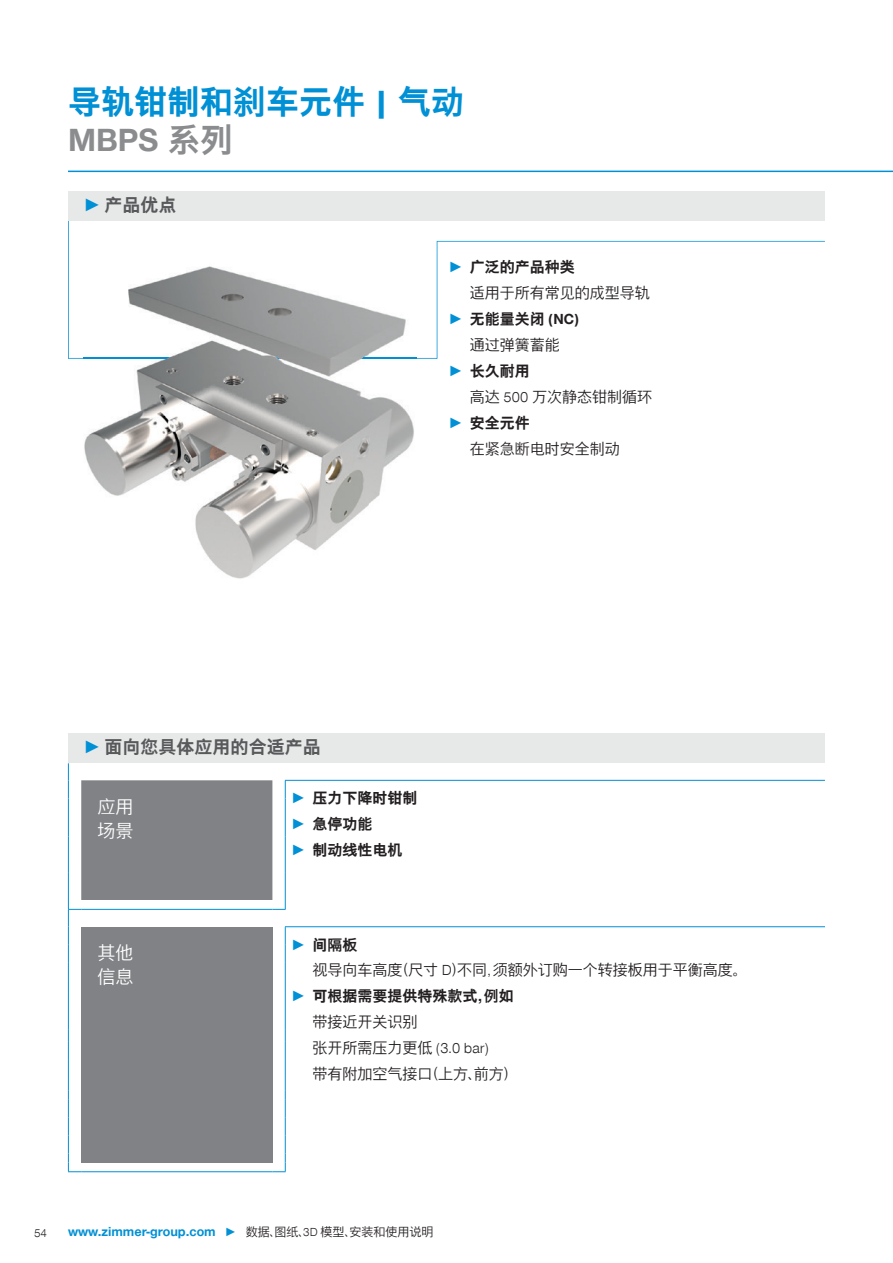
<style>
.page{position:relative;width:893px;height:1263px;background:#fff}
.page>*{position:absolute;margin:0;border:0;box-sizing:border-box;transform-origin:0 0}
.t1{font:700 33px "Zimmer Group Sans Global";color:#0090d5}
.t2{font:700 33px "Zimmer Group Sans Global";color:#8a8c8e}
.t3{font:700 18px "Zimmer Group Sans Global";color:#58595b}
.t4{font:300 18px/24px "Zimmer Group Sans Global";color:#fff}
.t5{font:300 15px "Zimmer Group Sans Global";color:#231f20}
.t6{font:700 15px/25.8px "Zimmer Group Sans Global";color:#231f20}
.t7{font:700 13.5px "Zimmer Group Sans Global";color:#0090d5}
.t8{font:300 12px "Zimmer Group Sans Global";color:#231f20}
.s1{font-family:"Zimmer Group Sans";color:#0090d5}
.s2{font-weight:300;font-size:12px}
.s3{font-weight:300;font-size:12px;color:#231f20}
</style>
<div class="page">
<svg style="left:68px;top:221px;width:757px;height:138px"></svg>
<img style="left:83px;top:262px;width:333px;height:317px">
<img style="left:83px;top:358px;width:333px;height:1px">
<hr style="left:68px;top:171px;width:825px;height:1px;background:#0090d5">
<div style="left:68px;top:191px;width:757px;height:30px;background:#e7e8e8"></div>
<div style="left:68px;top:733px;width:757px;height:30px;background:#e7e8e8"></div>
<hr style="left:285px;top:780px;width:540px;height:1px;background:#0090d5">
<div style="left:81px;top:927px;width:191px;height:235px;background:#808285"></div>
<hr style="left:68px;top:993px;width:1px;height:36px;background:#0090d5">
<svg style="left:68px;top:1029px;width:13px;height:143px"></svg>
<hr style="left:81px;top:1171px;width:191px;height:1px;background:#0090d5">
<hr style="left:285px;top:926px;width:540px;height:1px;background:#0090d5">
<svg style="left:68px;top:763px;width:218px;height:230px"></svg>
<hr style="left:285px;top:993px;width:1px;height:36px;background:#0090d5">
<svg style="left:272px;top:1029px;width:14px;height:143px"></svg>
<h1 class="t1" style="left:68px;top:83px;width:398px">导轨钳制和刹车元件 | 气动</h1>
<h1 class="t2" style="left:68px;top:120px;width:167px">MBPS 系列</h1>
<p class="t3" style="left:83px;top:194px;width:95px"><span class="s1">►</span> 产品优点</p>
<p class="t6" style="left:449px;top:254px;width:128px"><span class="s1">►</span> 广泛的产品种类</p>
<p class="t5" style="left:470px;top:284px;width:181px">适用于所有常见的成型导轨</p>
<p class="t6" style="left:449px;top:306px;width:132px"><span class="s1">►</span> 无能量关闭 (NC)</p>
<p class="t5" style="left:470px;top:336px;width:91px">通过弹簧蓄能</p>
<p class="t6" style="left:449px;top:358px;width:83px"><span class="s1">►</span> 长久耐用</p>
<p class="t5" style="left:470px;top:388px;width:184px">高达 500 万次静态钳制循环</p>
<p class="t6" style="left:449px;top:410px;width:83px"><span class="s1">►</span> 安全元件</p>
<p class="t5" style="left:470px;top:440px;width:151px">在紧急断电时安全制动</p>
<p class="t3" style="left:83px;top:737px;width:239px"><span class="s1">►</span> 面向您具体应用的合适产品</p>
<p class="t4" style="left:97px;top:794px;width:37px">应用场景</p>
<p class="t6" style="left:291px;top:785px;width:128px"><span class="s1">►</span> 压力下降时钳制<span class="s1">►</span> 急停功能<br><span class="s1">►</span> 制动线性电机</p>
<p class="t4" style="left:97px;top:941px;width:37px">其他信息</p>
<p class="t6" style="left:291px;top:931px;width:68px"><span class="s1">►</span> 间隔板</p>
<p class="t5" style="left:313px;top:961px;width:436px">视导向车高度（尺寸 D）不同，须额外订购一个转接板用于平衡高度。</p>
<p class="t6" style="left:291px;top:983px;width:224px"><span class="s1">►</span> 可根据需要提供特殊款式，例如</p>
<p class="t5" style="left:313px;top:1013px;width:106px">带接近开关识别</p>
<p class="t5" style="left:313px;top:1039px;width:178px">张开所需压力更低 (3.0 bar)</p>
<p class="t5" style="left:313px;top:1065px;width:207px">带有附加空气接口（上方、前方）</p>
<p class="t8" style="left:34px;top:1226px;width:15px">54</p>
<p class="t7" style="left:68px;top:1224px;width:367px">www.zimmer-group.com <span class="s2">►</span> <span class="s3">数据、图纸、3D 模型、安装和使用说明</span></p>
</div>
